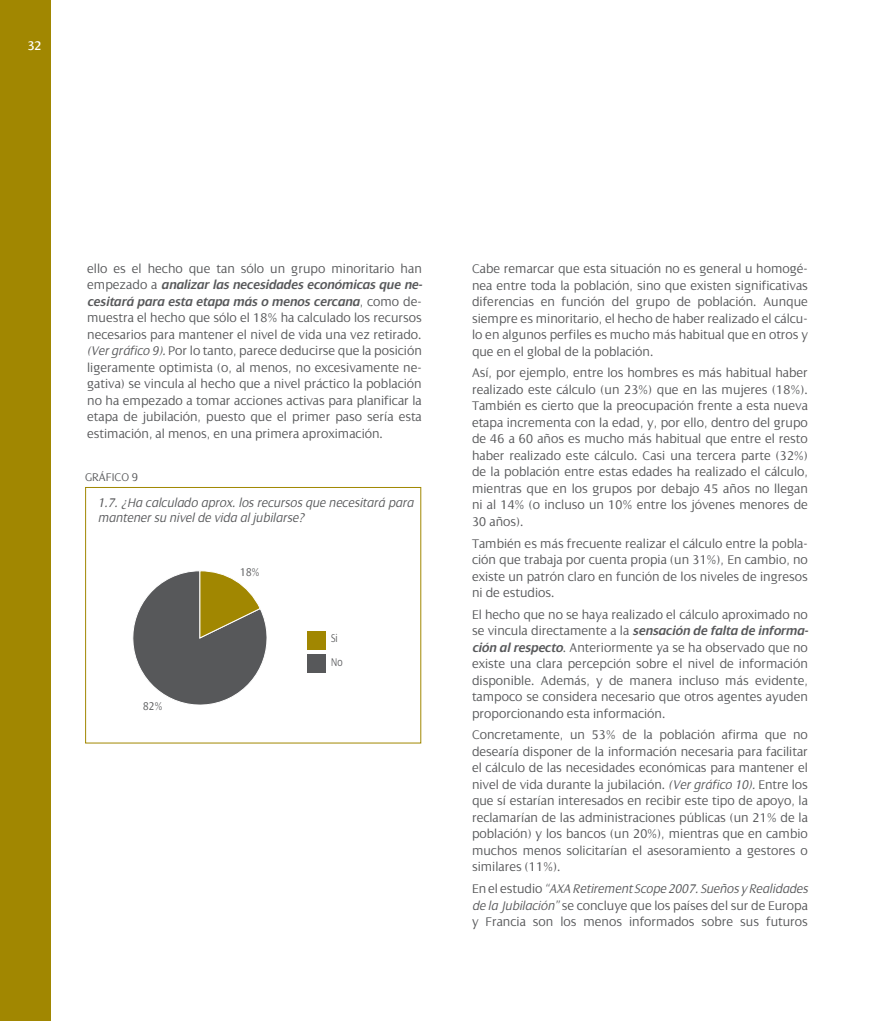
<style>
.page{position:relative;width:893px;height:1021px;background:#fff}
.page>*{position:absolute;margin:0;border:0;box-sizing:border-box;transform-origin:0 0}
.t1{font:300 13.5px/16.5px "Dialog";color:#57585a;text-align:justify}
.t2{font:italic 300 13.5px/15px "Dialog";color:#57585a}
.t3{font:13.5px "Dialog";color:#fff}
.t4{font:300 12px "Dialog";color:#57585a}
.t5{font:300 12px "Dialog";color:#57585a;scale:.9 1}
.t6{font:300 12px/23.7px "Dialog";color:#57585a;scale:.8 1}
.s1{font-weight:600;font-style:italic}
.s2{font-style:italic}
</style>
<div class="page">
<div style="left:85px;top:487px;width:336px;height:256px;border:1px solid #a18701"></div>
<svg style="left:132px;top:570px;width:135px;height:134px"></svg>
<div style="left:308px;top:654px;width:18px;height:18px;background:#57585a"></div>
<div style="left:308px;top:631px;width:18px;height:18px;background:#a18701"></div>
<div style="left:0;top:0;width:51px;height:1020px;background:#a18701"></div>
<p class="t3" style="left:28px;top:39px;width:15px">32</p>
<p class="t1" style="left:87px;top:260px;width:337px">ello es el hecho que tan sólo un grupo minoritario han empezado a <span class="s1">analizar las necesidades económicas que ne&shy;cesitará para esta etapa más o menos cercana</span>, como de&shy;muestra el hecho que sólo el 18% ha calculado los recursos necesarios para mantener el nivel de vida una vez retirado. <span class="s2">(Ver gráfico 9).</span> Por lo tanto, parece deducirse que la posición ligeramente optimista (o, al menos, no excesivamente ne&shy;gativa) se vincula al hecho que a nivel práctico la población no ha empezado a tomar acciones activas para planificar la etapa de jubilación, puesto que el primer paso sería esta estimación, al menos, en una primera aproximación.</p>
<p class="t1" style="left:472px;top:261px;width:337px">Cabe remarcar que esta situación no es general u homogé&shy;nea entre toda la población, sino que existen significativas diferencias en función del grupo de población. Aunque siempre es minoritario, el hecho de haber realizado el cálcu&shy;lo en algunos perfiles es mucho más habitual que en otros y que en el global de la población.</p>
<p class="t1" style="left:472px;top:365px;width:337px">Así, por ejemplo, entre los hombres es más habitual haber realizado este cálculo (un 23%) que en las mujeres (18%).<br>También es cierto que la preocupación frente a esta nueva etapa incrementa con la edad, y, por ello, dentro del grupo de 46 a 60 años es mucho más habitual que entre el resto haber realizado este cálculo. Casi una tercera parte (32%) de la población entre estas edades ha realizado el cálculo, mientras que en los grupos por debajo 45 años no llegan ni al 14% (o incluso un 10% entre los jóvenes menores de 30 años).</p>
<p class="t1" style="left:472px;top:535px;width:337px">También es más frecuente realizar el cálculo entre la pobla&shy;ción que trabaja por cuenta propia (un 31%), En cambio, no existe un patrón claro en función de los niveles de ingresos ni de estudios.</p>
<p class="t1" style="left:472px;top:606px;width:338px">El hecho que no se haya realizado el cálculo aproximado no se vincula directamente a la <span class="s1">sensación de falta de informa&shy;ción al respecto</span>. Anteriormente ya se ha observado que no existe una clara percepción sobre el nivel de información disponible. Además, y de manera incluso más evidente, tampoco se considera necesario que otros agentes ayuden proporcionando esta información.</p>
<p class="t1" style="left:472px;top:726px;width:337px">Concretamente, un 53% de la población afirma que no desearía disponer de la información necesaria para facilitar el cálculo de las necesidades económicas para mantener el nivel de vida durante la jubilación. <span class="s2">(Ver gráfico 10).</span> Entre los que sí estarían interesados en recibir este tipo de apoyo, la reclamarían de las administraciones públicas (un 21% de la población) y los bancos (un 20%), mientras que en cambio muchos menos solicitarían el asesoramiento a gestores o similares (11%).</p>
<p class="t1" style="left:472px;top:880px;width:337px">En el estudio <span class="s2">“AXA Retirement Scope 2007. Sueños y Realidades de la Jubilación”</span> se concluye que los países del sur de Europa y Francia son los menos informados sobre sus futuros</p>
<p class="t4" style="left:85px;top:471px;width:55px">GRÁFICO 9</p>
<p class="t2" style="left:98px;top:495px;width:317px">1.7. ¿Ha calculado aprox. los recursos que necesitará para mantener su nivel de vida al jubilarse?</p>
<p class="t5" style="left:240px;top:566px;width:23px">18%</p>
<p class="t6" style="left:331px;top:626px;width:16px">Si<br>No</p>
<p class="t5" style="left:143px;top:699px;width:23px">82%</p>
</div>
